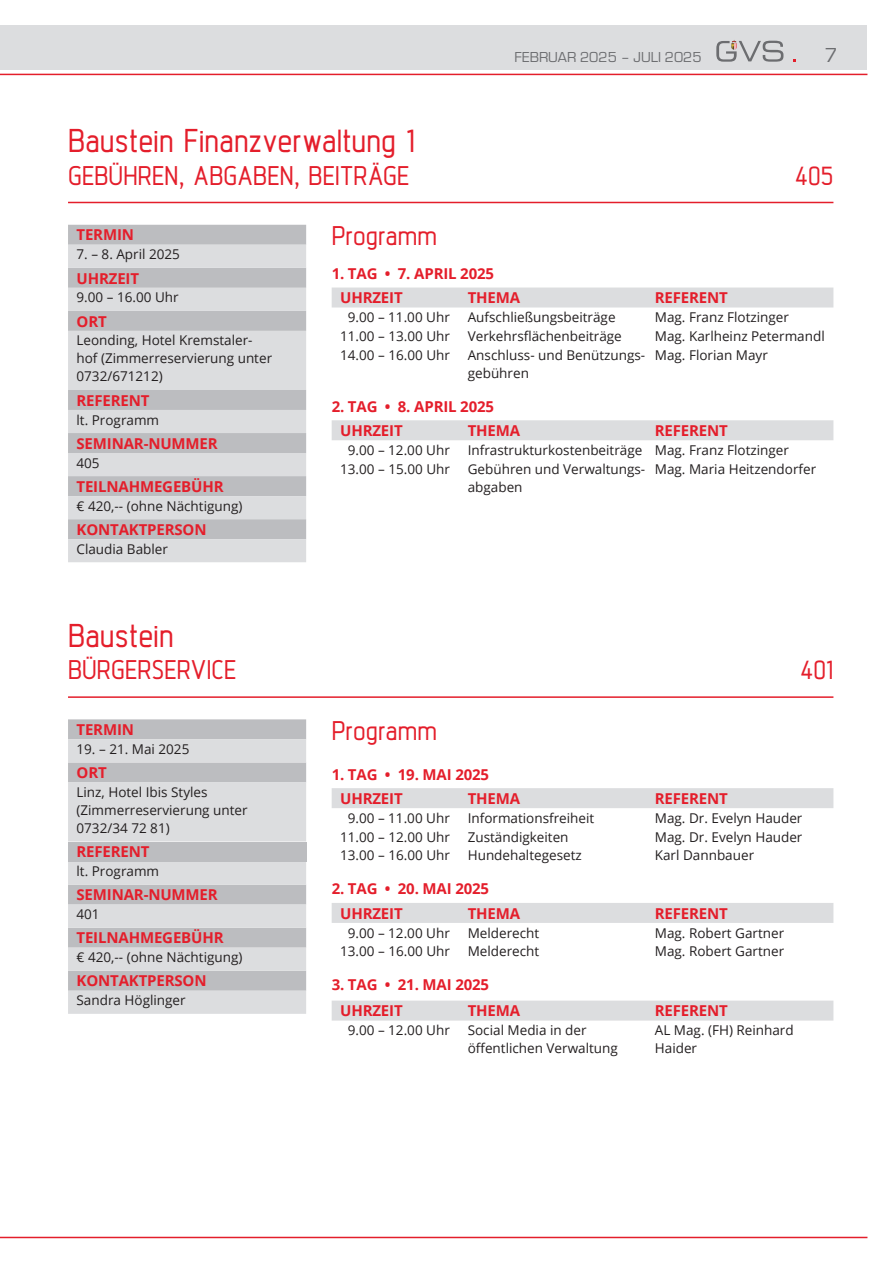
<style>
.page{position:relative;width:893px;height:1263px;background:#fff}
.page>*{position:absolute;margin:0;border:0;box-sizing:border-box;transform-origin:0 0}
.t1{font:500 33px "Intropol";letter-spacing:-.005em;color:#e41e2b}
.t2{font:500 27px "Intropol";color:#e41e2b}
.t3{font:21px "Eurostile";color:#6c6d70}
.t4{font:700 15px/24.3px "Open Sans";letter-spacing:-.01em;color:#e41e2b}
.t5{font:15px "Eurostile";color:#6c6d70}
.t6{font:13.5px/18px "Open Sans";color:#231f20}
.s1{font-family:"Scala Sans Pro";font-weight:400}
</style>
<div class="page">
<div style="left:0;top:26px;width:867px;height:44px;background:#dcdddf"></div>
<hr style="left:0;top:74px;width:867px;height:1px;background:#e41e2b">
<hr style="left:0;top:1237px;width:867px;height:1px;background:#e41e2b">
<svg style="left:716px;top:40px;width:67px;height:22px"></svg>
<hr style="left:68px;top:202px;width:765px;height:1px;background:#e41e2b">
<div style="left:68px;top:225px;width:238px;height:20px;background:#bcbdc0"></div>
<svg style="left:68px;top:245px;width:238px;height:317px;background:#d0d1d3"></svg>
<svg style="left:332px;top:287px;width:501px;height:153px"></svg>
<hr style="left:68px;top:696px;width:765px;height:2px;background:#e41e2b">
<div style="left:68px;top:719px;width:238px;height:20px;background:#bcbdc0"></div>
<svg style="left:68px;top:739px;width:238px;height:275px;background:#d2d3d5"></svg>
<div style="left:68px;top:841px;width:238px;height:20px;background:#bcbdc0"></div>
<svg style="left:332px;top:788px;width:501px;height:135px"></svg>
<div style="left:332px;top:1000px;width:501px;height:20px;background:#dcdddf"></div>
<p class="t5" style="left:515px;top:47px;width:189px">FEBRUAR 2025 – JULI 2025</p>
<h3 class="t3" style="left:825px;top:40px;width:14px">7</h3>
<h1 class="t1" style="left:68px;top:121px;width:348px">Baustein Finanzverwaltung 1</h1>
<h2 class="t2" style="left:68px;top:159px;width:343px">GEBÜHREN<span class="s1">‚</span> ABGABEN<span class="s1">‚</span> BEITRÄGE</h2>
<h2 class="t2" style="left:795px;top:159px;width:40px">405</h2>
<p class="t4" style="left:77px;top:222px;width:59px">TERMIN</p>
<p class="t6" style="left:77px;top:245px;width:105px">7. – 8. April 2025</p>
<p class="t4" style="left:77px;top:266px;width:64px">UHRZEIT</p>
<p class="t6" style="left:77px;top:288px;width:104px">9.00 – 16.00 Uhr</p>
<p class="t4" style="left:77px;top:309px;width:32px">ORT</p>
<p class="t6" style="left:77px;top:331px;width:197px">Leonding, Hotel Kremstaler&shy;hof (Zimmerreservierung unter<br>0732/671212)</p>
<p class="t4" style="left:77px;top:388px;width:75px">REFERENT</p>
<p class="t6" style="left:77px;top:410px;width:84px">lt. Programm</p>
<p class="t4" style="left:77px;top:431px;width:143px">SEMINAR-NUMMER</p>
<p class="t6" style="left:77px;top:453px;width:25px">405</p>
<p class="t4" style="left:77px;top:474px;width:149px">TEILNAHMEGEBÜHR</p>
<p class="t6" style="left:77px;top:496px;width:167px">€ 420,-- (ohne Nächtigung)</p>
<p class="t4" style="left:77px;top:517px;width:132px">KONTAKTPERSON</p>
<p class="t6" style="left:77px;top:539px;width:93px">Claudia Babler</p>
<h2 class="t2" style="left:332px;top:220px;width:107px">Programm</h2>
<p class="t4" style="left:340px;top:261px;width:155px;text-indent:-9px">1. TAG • 7. APRIL 2025<br>UHRZEIT</p>
<p class="t4" style="left:468px;top:285px;width:54px">THEMA</p>
<p class="t4" style="left:655px;top:285px;width:75px">REFERENT</p>
<p class="t6" style="left:348px;top:308px;width:104px">9.00 – 11.00 Uhr</p>
<p class="t6" style="left:468px;top:308px;width:149px">Aufschließungsbeiträge</p>
<p class="t6" style="left:655px;top:308px;width:136px">Mag. Franz Flotzinger</p>
<p class="t6" style="left:340px;top:327px;width:111px">11.00 – 13.00 Uhr</p>
<p class="t6" style="left:468px;top:327px;width:156px">Verkehrsflächenbeiträge</p>
<p class="t6" style="left:655px;top:327px;width:171px">Mag. Karlheinz Petermandl</p>
<p class="t6" style="left:340px;top:345px;width:111px">14.00 – 16.00 Uhr</p>
<p class="t6" style="left:468px;top:345px;width:179px">Anschluss- und Benützungs&shy;gebühren</p>
<p class="t6" style="left:655px;top:345px;width:114px">Mag. Florian Mayr</p>
<p class="t4" style="left:340px;top:394px;width:155px;text-indent:-9px">2. TAG • 8. APRIL 2025<br>UHRZEIT</p>
<p class="t4" style="left:468px;top:418px;width:54px">THEMA</p>
<p class="t4" style="left:655px;top:418px;width:75px">REFERENT</p>
<p class="t6" style="left:348px;top:441px;width:104px">9.00 – 12.00 Uhr</p>
<p class="t6" style="left:468px;top:441px;width:323px">Infrastrukturkostenbeiträge Mag. Franz Flotzinger</p>
<p class="t6" style="left:340px;top:459px;width:111px">13.00 – 15.00 Uhr</p>
<p class="t6" style="left:468px;top:459px;width:179px">Gebühren und Verwaltungs&shy;abgaben</p>
<p class="t6" style="left:655px;top:459px;width:163px">Mag. Maria Heitzendorfer</p>
<h1 class="t1" style="left:68px;top:616px;width:107px">Baustein</h1>
<h2 class="t2" style="left:68px;top:654px;width:170px">BÜRGERSERVICE</h2>
<h2 class="t2" style="left:800px;top:654px;width:35px">401</h2>
<p class="t4" style="left:77px;top:717px;width:59px">TERMIN</p>
<p class="t6" style="left:77px;top:740px;width:114px">19. – 21. Mai 2025</p>
<p class="t4" style="left:77px;top:760px;width:32px">ORT</p>
<p class="t6" style="left:77px;top:783px;width:173px">Linz, Hotel Ibis Styles (Zimmerreservierung unter<br>0732/34 72 81)</p>
<p class="t4" style="left:77px;top:839px;width:75px">REFERENT</p>
<p class="t6" style="left:77px;top:862px;width:84px">lt. Programm</p>
<p class="t4" style="left:77px;top:882px;width:143px">SEMINAR-NUMMER</p>
<p class="t6" style="left:77px;top:905px;width:25px">401</p>
<p class="t4" style="left:77px;top:925px;width:149px">TEILNAHMEGEBÜHR</p>
<p class="t6" style="left:77px;top:948px;width:167px">€ 420,-- (ohne Nächtigung)</p>
<p class="t4" style="left:77px;top:968px;width:132px">KONTAKTPERSON</p>
<p class="t6" style="left:77px;top:991px;width:111px">Sandra Höglinger</p>
<h2 class="t2" style="left:332px;top:714px;width:107px">Programm</h2>
<p class="t4" style="left:340px;top:762px;width:150px;text-indent:-9px">1. TAG • 19. MAI 2025<br>UHRZEIT</p>
<p class="t4" style="left:468px;top:786px;width:54px">THEMA</p>
<p class="t4" style="left:655px;top:786px;width:75px">REFERENT</p>
<p class="t6" style="left:348px;top:808px;width:104px">9.00 – 11.00 Uhr</p>
<p class="t6" style="left:468px;top:808px;width:128px">Informationsfreiheit</p>
<p class="t6" style="left:655px;top:808px;width:149px">Mag. Dr. Evelyn Hauder</p>
<p class="t6" style="left:340px;top:827px;width:111px">11.00 – 12.00 Uhr</p>
<p class="t6" style="left:468px;top:827px;width:102px">Zuständigkeiten</p>
<p class="t6" style="left:655px;top:827px;width:149px">Mag. Dr. Evelyn Hauder</p>
<p class="t6" style="left:340px;top:846px;width:111px">13.00 – 16.00 Uhr</p>
<p class="t6" style="left:468px;top:846px;width:116px">Hundehaltegesetz</p>
<p class="t6" style="left:655px;top:846px;width:101px">Karl Dannbauer</p>
<p class="t4" style="left:340px;top:876px;width:150px;text-indent:-9px">2. TAG • 20. MAI 2025<br>UHRZEIT</p>
<p class="t4" style="left:468px;top:901px;width:54px">THEMA</p>
<p class="t4" style="left:655px;top:901px;width:75px">REFERENT</p>
<p class="t6" style="left:348px;top:923px;width:104px">9.00 – 12.00 Uhr</p>
<p class="t6" style="left:468px;top:923px;width:73px">Melderecht</p>
<p class="t6" style="left:655px;top:923px;width:131px">Mag. Robert Gartner</p>
<p class="t6" style="left:340px;top:942px;width:111px">13.00 – 16.00 Uhr</p>
<p class="t6" style="left:468px;top:942px;width:73px">Melderecht</p>
<p class="t6" style="left:655px;top:942px;width:131px">Mag. Robert Gartner</p>
<p class="t4" style="left:340px;top:971px;width:150px;line-height:26.4px;text-indent:-9px">3. TAG • 21. MAI 2025<br>UHRZEIT</p>
<p class="t4" style="left:468px;top:998px;width:54px">THEMA</p>
<p class="t4" style="left:655px;top:998px;width:75px">REFERENT</p>
<p class="t6" style="left:348px;top:1021px;width:104px">9.00 – 12.00 Uhr</p>
<p class="t6" style="left:468px;top:1021px;width:152px">Social Media in der öffentlichen Verwaltung</p>
<p class="t6" style="left:655px;top:1021px;width:140px">AL Mag. (FH) Reinhard<br>Haider</p>
</div>
